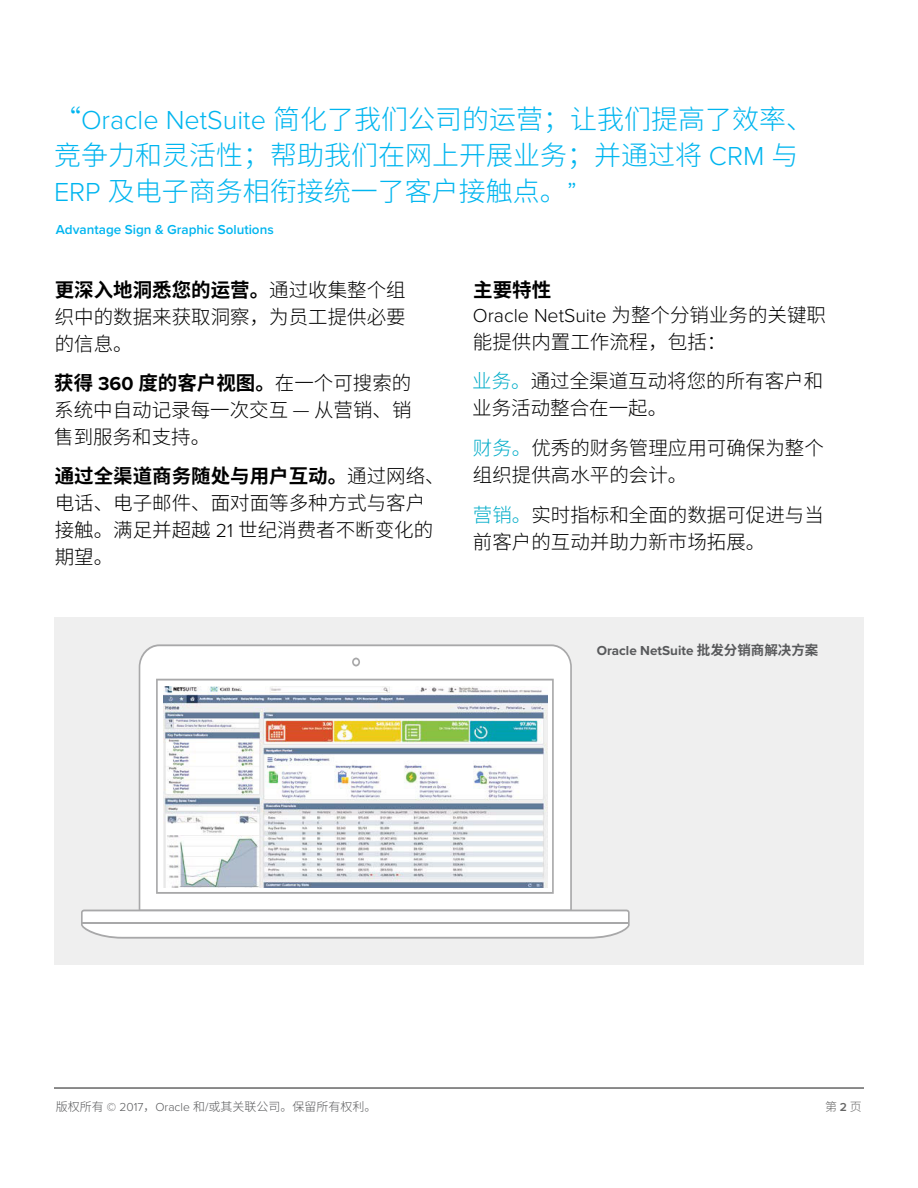
<style>
.page{position:relative;width:918px;height:1188px;background:#fff}
.page>*{position:absolute;margin:0;border:0;box-sizing:border-box;transform-origin:0 0}
.t1{font:300 27px/36px "Source Han Sans CN";color:#00b5ef}
.t2{font:300 19.5px/27px "Source Han Sans CN";color:#000}
.t3{font:300 19.5px "Proxima Nova";color:#000}
.t4{font:700 19.5px "Source Han Sans CN";color:#000}
.t5{font:600 13.5px "Proxima Nova";color:#00b5ef}
.t6{font:700 13.5px "Proxima Nova";color:#58595b}
.t7{font:300 12px "Source Han Sans CN";color:#58595b}
.t8{font:300 12px "Source Han Sans CN";color:#666}
.s1{font-family:"Proxima Nova"}
.s2{font-weight:700}
.s3{font-family:"Proxima Nova";font-weight:700}
.s4{font-family:"Source Han Sans CN"}
.s5{color:#00acc8}
.s6{font-family:"Proxima Nova";font-weight:600}
</style>
<div class="page">
<hr style="left:54px;top:1087px;width:810px;height:2px;background:#666">
<div style="left:54px;top:617px;width:810px;height:348px;background:#efefef"></div>
<svg style="left:139px;top:644px;width:433px;height:266px;fill:#fff"></svg>
<svg style="left:352px;top:658px;width:8px;height:8px"></svg>
<svg style="left:81px;top:910px;width:549px;height:29px"></svg>
<hr style="left:81px;top:922px;width:547px;height:2px;background:#a8a8a9">
<svg style="left:156px;top:679px;width:398px;height:215px;fill:#fff"></svg>
<img style="left:163px;top:687px;width:384px;height:201px">
<h1 class="t1" style="left:54px;top:102px;width:761px">“<span class="s1">Oracle NetSuite</span> 简化了我们公司的运营；让我们提高了效率、竞争力和灵活性；帮助我们在网上开展业务；并通过将 <span class="s1">CRM</span> 与<br><span class="s1">ERP</span> 及电子商务相衔接统一了客户接触点。<span class="s1">”</span></h1>
<p class="t5" style="left:56px;top:220px;width:219px">Advantage Sign &amp; Graphic Solutions</p>
<p class="t2" style="left:55px;top:277px;width:352px;text-align:justify"><span class="s2">更深入地洞悉您的运营。</span>通过收集整个组织中的数据来获取洞察，为员工提供必要的信息。</p>
<p class="t2" style="left:54px;top:370px;width:359px;text-align:justify"><span class="s2">获得</span> <span class="s3">360</span> <span class="s2">度的客户视图。</span>在一个可搜索的系统中自动记录每一次交互 — 从营销、销售到服务和支持。</p>
<p class="t2" style="left:55px;top:463px;width:391px"><span class="s2">通过全渠道商务随处与用户互动。</span>通过网络、电话、电子邮件、面对面等多种方式与客户接触。满足并超越 <span class="s1">21</span> 世纪消费者不断变化的期望。</p>
<p class="t4" style="left:473px;top:279px;width:79px">主要特性</p>
<p class="t3" style="left:473px;top:301px;width:355px">Oracle NetSuite <span class="s4">为整个分销业务的关键职</span></p>
<p class="t2" style="left:472px;top:322px;width:352px;line-height:39.6px">能提供内置工作流程，包括：<br><span class="s5">业务。</span>通过全渠道互动将您的所有客户和</p>
<p class="t2" style="left:472px;top:389px;width:353px;line-height:39.8px">业务活动整合在一起。<br><span class="s5">财务。</span>优秀的财务管理应用可确保为整个</p>
<p class="t2" style="left:473px;top:456px;width:352px;line-height:39.8px">组织提供高水平的会计。<br><span class="s5">营销。</span>实时指标和全面的数据可促进与当</p>
<p class="t2" style="left:473px;top:529px;width:294px">前客户的互动并助力新市场拓展。</p>
<p class="t6" style="left:597px;top:641px;width:223px">Oracle NetSuite <span class="s4">批发分销商解决方案</span></p>
<p class="t7" style="left:56px;top:1100px;width:322px">版权所有 <span class="s1">© 2017</span>，<span class="s1">Oracle</span> 和<span class="s1">/</span>或其关联公司。保留所有权利。</p>
<p class="t8" style="left:825px;top:1100px;width:38px">第 <span class="s6">2</span> 页</p>
</div>
